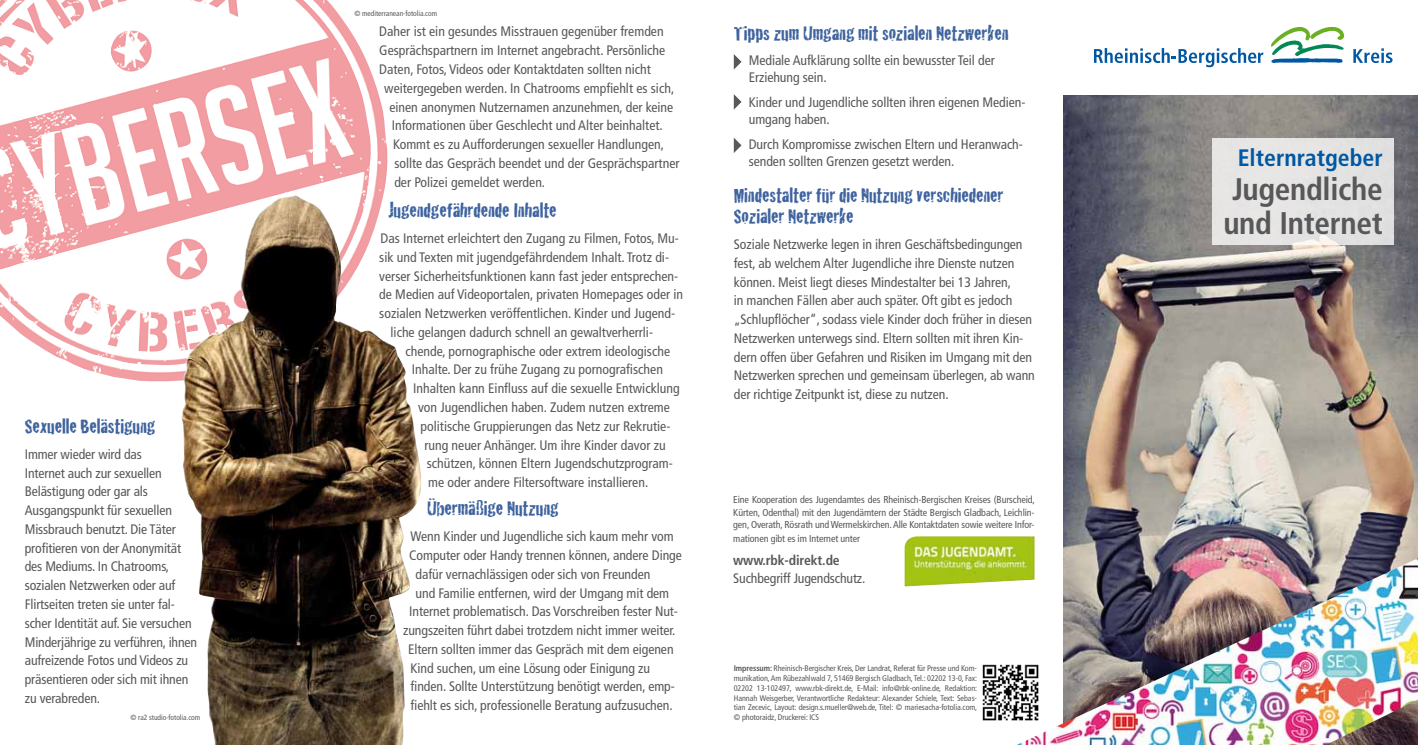
<style>
.page{position:relative;width:1418px;height:745px;background:#fff}
.page>*{position:absolute;margin:0;border:0;box-sizing:border-box;transform-origin:0 0}
.t1{font:700 condensed 31.25px/33.8px "Frutiger";letter-spacing:-.01em;color:#58585a}
.t2{font:700 condensed 23.75px "Frutiger";color:#0057a3}
.t3{font:21.25px/21.2px "Cracked";letter-spacing:-.005em;color:#3f639f}
.t4{font:condensed 13.75px/18.8px "Frutiger";letter-spacing:-.005em;color:#58585a}
.t5{font:700 condensed 13.75px "Frutiger";letter-spacing:-.01em;color:#58585a}
.t6{font:condensed 10px/12.5px "Frutiger";letter-spacing:-.01em;color:#58585a;text-align:justify}
.t7{font:condensed 8.12px/9.9px "Frutiger";letter-spacing:-.01em;color:#58585a;text-align:justify}
.t8{font:condensed 7.5px "Frutiger";letter-spacing:-.005em;color:#58585a}
.s1{font-weight:700}
</style>
<div class="page">
<img style="left:0;top:0;width:388px;height:381px">
<img style="left:1063px;top:95px;width:354px;height:463px">
<svg style="left:1353px;top:48px;width:39px;height:15px"></svg>
<svg style="left:1271px;top:27px;width:73px;height:36px"></svg>
<svg style="left:1094px;top:48px;width:169px;height:19px"></svg>
<div style="left:1211px;top:138px;width:182px;height:106px;background:#e5e4e3"></div>
<svg style="left:733px;top:54px;width:8px;height:15px"></svg>
<svg style="left:733px;top:94px;width:8px;height:15px"></svg>
<svg style="left:733px;top:138px;width:8px;height:15px"></svg>
<img style="left:982px;top:664px;width:34px;height:57px">
<img style="left:904px;top:536px;width:130px;height:50px">
<img style="left:181px;top:192px;width:240px;height:552px">
<img style="left:1016px;top:558px;width:401px;height:186px">
<h3 class="t3" style="left:25px;top:414px;width:132px">Sexuelle Belästigung</h3>
<p class="t4" style="left:25px;top:444px;width:174px">Immer wieder wird das<br>Internet auch zur sexuellen<br>Belästigung oder gar als<br>Ausgangspunkt für sexuellen<br>Missbrauch benutzt. Die Täter profitieren von der Anonymität des Mediums. In Chatrooms, sozialen Netzwerken oder auf<br>Flirtseiten treten sie unter fal&shy;scher Identität auf. Sie versuchen<br>Minderjährige zu verführen, ihnen aufreizende Fotos und Videos zu präsentieren oder sich mit ihnen zu verabreden.</p>
<p class="t8" style="left:130px;top:712px;width:71px">© ra2 studio-fotolia.com</p>
<p class="t8" style="left:354px;top:9px;width:84px">© mediterranean-fotolia.com</p>
<p class="t4" style="left:379px;top:22px;width:286px">Daher ist ein gesundes Misstrauen gegenüber fremden</p>
<p class="t4" style="left:379px;top:41px;width:287px">Gesprächspartnern im Internet angebracht. Persönliche</p>
<p class="t4" style="left:379px;top:60px;width:273px">Daten, Fotos, Videos oder Kontaktdaten sollten nicht</p>
<p class="t4" style="left:384px;top:79px;width:291px">weitergegeben werden. In Chatrooms empfiehlt es sich,</p>
<p class="t4" style="left:389px;top:97px;width:285px">einen anonymen Nutzernamen anzunehmen, der keine</p>
<p class="t4" style="left:392px;top:116px;width:272px">Informationen über Geschlecht und Alter beinhaltet.</p>
<p class="t4" style="left:393px;top:135px;width:272px">Kommt es zu Aufforderungen sexueller Handlungen,</p>
<p class="t4" style="left:394px;top:154px;width:287px">sollte das Gespräch beendet und der Gesprächspartner</p>
<p class="t4" style="left:394px;top:172px;width:152px">der Polizei gemeldet werden.</p>
<h3 class="t3" style="left:388px;top:198px;width:170px">Jugendgefährdende Inhalte</h3>
<p class="t4" style="left:380px;top:229px;width:300px">Das Internet erleichtert den Zugang zu Filmen, Fotos, Mu-</p>
<p class="t4" style="left:379px;top:247px;width:291px">sik und Texten mit jugendgefährdendem Inhalt. Trotz di-</p>
<p class="t4" style="left:379px;top:266px;width:300px">verser Sicherheitsfunktionen kann fast jeder entsprechen-</p>
<p class="t4" style="left:379px;top:285px;width:305px">de Medien auf Videoportalen, privaten Homepages oder in</p>
<p class="t4" style="left:379px;top:304px;width:297px">sozialen Netzwerken veröffentlichen. Kinder und Jugend-</p>
<p class="t4" style="left:390px;top:322px;width:264px">liche gelangen dadurch schnell an gewaltverherrli-</p>
<p class="t4" style="left:405px;top:341px;width:266px">chende, pornographische oder extrem ideologische</p>
<p class="t4" style="left:412px;top:360px;width:253px">Inhalte. Der zu frühe Zugang zu pornografischen</p>
<p class="t4" style="left:413px;top:379px;width:268px">Inhalten kann Einfluss auf die sexuelle Entwicklung</p>
<p class="t4" style="left:418px;top:397px;width:253px">von Jugendlichen haben. Zudem nutzen extreme</p>
<p class="t4" style="left:420px;top:416px;width:251px">politische Gruppierungen das Netz zur Rekrutie-</p>
<p class="t4" style="left:424px;top:435px;width:243px">rung neuer Anhänger. Um ihre Kinder davor zu</p>
<p class="t4" style="left:427px;top:454px;width:247px">schützen, können Eltern Jugendschutzprogram-</p>
<p class="t4" style="left:428px;top:472px;width:222px">me oder andere Filtersoftware installieren.</p>
<h3 class="t3" style="left:427px;top:496px;width:133px">Übermäßige Nutzung</h3>
<p class="t4" style="left:410px;top:527px;width:264px">Wenn Kinder und Jugendliche sich kaum mehr vom</p>
<p class="t4" style="left:409px;top:545px;width:274px">Computer oder Handy trennen können, andere Dinge</p>
<p class="t4" style="left:415px;top:564px;width:236px">dafür vernachlässigen oder sich von Freunden</p>
<p class="t4" style="left:415px;top:583px;width:255px">und Familie entfernen, wird der Umgang mit dem</p>
<p class="t4" style="left:409px;top:602px;width:270px">Internet problematisch. Das Vorschreiben fester Nut-</p>
<p class="t4" style="left:403px;top:620px;width:274px">zungszeiten führt dabei trotzdem nicht immer weiter.</p>
<p class="t4" style="left:408px;top:639px;width:267px">Eltern sollten immer das Gespräch mit dem eigenen</p>
<p class="t4" style="left:410px;top:658px;width:241px">Kind suchen, um eine Lösung oder Einigung zu</p>
<p class="t4" style="left:410px;top:677px;width:266px">finden. Sollte Unterstützung benötigt werden, emp-</p>
<p class="t4" style="left:410px;top:695px;width:264px">fiehlt es sich, professionelle Beratung aufzusuchen.</p>
<h3 class="t3" style="left:733px;top:21px;width:276px">Tipps zum Umgang mit sozialen Netzwerken</h3>
<p class="t4" style="left:748px;top:51px;width:247px;line-height:17.5px">Mediale Aufklärung sollte ein bewusster Teil der<br>Erziehung sein.</p>
<p class="t4" style="left:748px;top:93px;width:278px;line-height:17.5px">Kinder und Jugendliche sollten ihren eigenen Medien&shy;umgang haben.</p>
<p class="t4" style="left:748px;top:135px;width:276px;line-height:17.5px">Durch Kompromisse zwischen Eltern und Heranwach&shy;senden sollten Grenzen gesetzt werden.</p>
<h3 class="t3" style="left:733px;top:183px;width:271px">Mindestalter für die Nutzung verschiedener<br>Sozialer Netzwerke</h3>
<p class="t4" style="left:733px;top:235px;width:302px">Soziale Netzwerke legen in ihren Geschäftsbedingungen fest, ab welchem Alter Jugendliche ihre Dienste nutzen können. Meist liegt dieses Mindestalter bei 13 Jahren,<br>in manchen Fällen aber auch später. Oft gibt es jedoch „Schlupflöcher“, sodass viele Kinder doch früher in diesen Netzwerken unterwegs sind. Eltern sollten mit ihren Kin&shy;dern offen über Gefahren und Risiken im Umgang mit den Netzwerken sprechen und gemeinsam überlegen, ab wann der richtige Zeitpunkt ist, diese zu nutzen.</p>
<p class="t6" style="left:733px;top:493px;width:303px">Eine Kooperation des Jugendamtes des Rheinisch-Bergischen Kreises (Burscheid, Kürten, Odenthal) mit den Jugendämtern der Städte Bergisch Gladbach, Leichlin&shy;gen, Overath, Rösrath und Wermelskirchen. Alle Kontaktdaten sowie weitere Infor-</p>
<p class="t6" style="left:733px;top:532px;width:128px">mationen gibt es im Internet unter</p>
<p class="t5" style="left:733px;top:551px;width:108px">www.rbk-direkt.de</p>
<p class="t4" style="left:733px;top:569px;width:134px">Suchbegriff Jugendschutz.</p>
<p class="t7" style="left:733px;top:662px;width:245px"><span class="s1">Impressum:</span> Rheinisch-Bergischer Kreis, Der Landrat, Referat für Presse und Kom&shy;munikation, Am Rübezahlwald 7, 51469 Bergisch Gladbach, Tel.: 02202 13-0, Fax:<br>02202 13-102497, www.rbk-direkt.de, E-Mail: info@rbk-online.de, Redaktion:<br>Hannah Weisgerber, Verantwortliche Redakteur: Alexander Schiele, Text: Sebas&shy;tian Zecevic, Layout: design.s.mueller@web.de, Titel: © mariesacha-fotolia.com, © photoraidz, Druckerei: ICS</p>
<h2 class="t2" style="left:1237px;top:144px;width:146px">Elternratgeber</h2>
<h1 class="t1" style="left:1223px;top:172px;width:161px">Jugendliche und Internet</h1>
</div>
